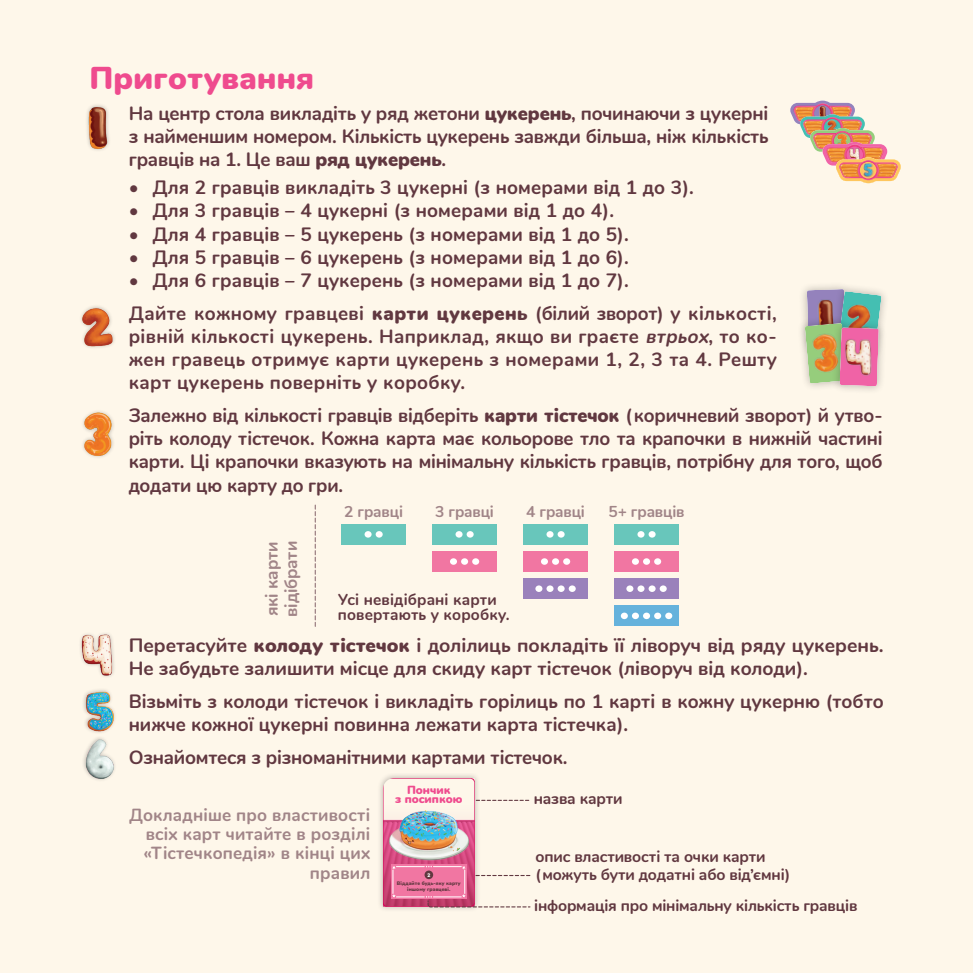
<style>
.page{position:relative;width:973px;height:973px;background:#fff}
.page>*{position:absolute;margin:0;border:0;box-sizing:border-box;transform-origin:0 0}
.t1{font:900 31.5px "Nunito";letter-spacing:.01em;color:#ef4b8e}
.COPY_paragraph{font:700 19.25px/23.1px "Nunito";color:#613840;text-align:justify}
.COPY_paragraph-2{font:700 17.5px/19.2px "Nunito";letter-spacing:.01em;color:#a18588;text-align:right}
.COPY_paragraph-3{font:700 17.5px/19.2px "Nunito";letter-spacing:-.01em;color:#a18588}
.COPY_paragraph-4{font:700 15.75px/17.5px "Nunito";letter-spacing:-.01em;color:#613840}
.COPY_paragraph-5{font:700 15.75px/15.8px "Nunito";letter-spacing:.01em;color:#613840}
.COPY_paragraph-6{font:700 15.75px "Nunito";letter-spacing:-.01em;color:#a18588}
.t2{font:900 11.72px/9.8px "Nunito";color:#ef4b8e;text-align:center}
.t3{font:700 5.6px "Volte Rounded";color:#fff}
.t4{font:900 5.08px/6.1px "Nunito";letter-spacing:.01em;color:#613840;text-align:center}
.s1{font-weight:900}
.s2{font-style:italic}
</style>
<div class="page">
<div style="left:0;top:0;width:972px;height:972px;background:#fef7ea"></div>
<div style="left:80px;top:409px;width:35px;height:49px;background:#231f20;opacity:.3"></div>
<img style="left:80px;top:411px;width:33px;height:44px">
<div style="left:78px;top:304px;width:38px;height:45px;background:#231f20;opacity:.3"></div>
<img style="left:78px;top:305px;width:35px;height:43px">
<div style="left:85px;top:103px;width:26px;height:50px;background:#231f20;opacity:.3"></div>
<img style="left:85px;top:106px;width:26px;height:44px">
<div style="left:78px;top:630px;width:38px;height:48px;background:#231f20;opacity:.3"></div>
<img style="left:78px;top:631px;width:35px;height:44px">
<div style="left:81px;top:687px;width:36px;height:47px;background:#231f20;opacity:.3"></div>
<img style="left:81px;top:687px;width:33px;height:44px">
<div style="left:81px;top:735px;width:35px;height:47px;background:#231f20;opacity:.3"></div>
<img style="left:81px;top:736px;width:33px;height:44px">
<div style="left:798px;top:281px;width:56px;height:75px;background:#231f20;opacity:.3"></div>
<div style="left:830px;top:283px;width:59px;height:77px;background:#231f20;opacity:.3"></div>
<div style="left:797px;top:315px;width:57px;height:76px;background:#231f20;opacity:.3"></div>
<div style="left:831px;top:319px;width:55px;height:75px;background:#231f20;opacity:.3"></div>
<img style="left:804px;top:289px;width:77px;height:97px">
<img style="left:839px;top:327px;width:39px;height:59px">
<div style="left:377px;top:772px;width:103px;height:140px;background:#231f20;opacity:.3"></div>
<svg style="left:383px;top:778px;width:148px;height:129px"></svg>
<div style="left:614px;top:605px;width:64px;height:21px;background:#65b2dc"></div>
<svg style="left:620px;top:612px;width:7px;height:7px"></svg>
<svg style="left:631px;top:612px;width:8px;height:7px"></svg>
<div style="left:643px;top:612px;width:7px;height:7px;background:#fff;border-radius:50%"></div>
<div style="left:654px;top:612px;width:7px;height:7px;background:#fff;border-radius:50%"></div>
<div style="left:665px;top:612px;width:7px;height:7px;background:#fff;border-radius:50%"></div>
<div style="left:614px;top:578px;width:64px;height:21px;background:#9a81bb"></div>
<div style="left:626px;top:585px;width:7px;height:7px;background:#fff;border-radius:50%"></div>
<div style="left:637px;top:585px;width:7px;height:7px;background:#fff;border-radius:50%"></div>
<div style="left:648px;top:585px;width:7px;height:7px;background:#fff;border-radius:50%"></div>
<div style="left:659px;top:585px;width:7px;height:7px;background:#fff;border-radius:50%"></div>
<div style="left:614px;top:551px;width:64px;height:21px;background:#f176a2"></div>
<div style="left:631px;top:558px;width:8px;height:6px;background:#fff;border-radius:50%"></div>
<div style="left:643px;top:558px;width:7px;height:6px;background:#fff;border-radius:50%"></div>
<div style="left:654px;top:558px;width:7px;height:6px;background:#fff;border-radius:50%"></div>
<div style="left:614px;top:524px;width:64px;height:20px;background:#68c6bb"></div>
<div style="left:637px;top:531px;width:7px;height:6px;background:#fff;border-radius:50%"></div>
<div style="left:648px;top:531px;width:7px;height:6px;background:#fff;border-radius:50%"></div>
<div style="left:523px;top:578px;width:64px;height:21px;background:#9a81bb"></div>
<div style="left:535px;top:585px;width:7px;height:7px;background:#fff;border-radius:50%"></div>
<div style="left:546px;top:585px;width:7px;height:7px;background:#fff;border-radius:50%"></div>
<div style="left:557px;top:585px;width:7px;height:7px;background:#fff;border-radius:50%"></div>
<div style="left:568px;top:585px;width:7px;height:7px;background:#fff;border-radius:50%"></div>
<div style="left:523px;top:551px;width:64px;height:21px;background:#f176a2"></div>
<div style="left:541px;top:558px;width:7px;height:6px;background:#fff;border-radius:50%"></div>
<div style="left:552px;top:558px;width:7px;height:6px;background:#fff;border-radius:50%"></div>
<div style="left:563px;top:558px;width:7px;height:6px;background:#fff;border-radius:50%"></div>
<div style="left:523px;top:524px;width:64px;height:20px;background:#68c6bb"></div>
<div style="left:546px;top:531px;width:7px;height:6px;background:#fff;border-radius:50%"></div>
<div style="left:557px;top:531px;width:7px;height:6px;background:#fff;border-radius:50%"></div>
<div style="left:432px;top:551px;width:65px;height:21px;background:#f176a2"></div>
<div style="left:450px;top:558px;width:7px;height:6px;background:#fff;border-radius:50%"></div>
<div style="left:461px;top:558px;width:7px;height:6px;background:#fff;border-radius:50%"></div>
<div style="left:472px;top:558px;width:7px;height:6px;background:#fff;border-radius:50%"></div>
<div style="left:432px;top:524px;width:65px;height:20px;background:#68c6bb"></div>
<div style="left:455px;top:531px;width:7px;height:6px;background:#fff;border-radius:50%"></div>
<div style="left:466px;top:531px;width:7px;height:6px;background:#fff;border-radius:50%"></div>
<div style="left:341px;top:524px;width:65px;height:20px;background:#68c6bb"></div>
<div style="left:364px;top:531px;width:7px;height:6px;background:#fff;border-radius:50%"></div>
<div style="left:375px;top:531px;width:7px;height:6px;background:#fff;border-radius:50%"></div>
<svg style="left:314px;top:505px;width:2px;height:121px"></svg>
<img style="left:790px;top:101px;width:110px;height:82px">
<img style="left:838px;top:160px;width:60px;height:20px">
<div style="left:859px;top:162px;width:17px;height:16px;background:#ed4b81;border-radius:50%"></div>
<img style="left:860px;top:162px;width:16px;height:16px">
<p class="t1" style="left:89px;top:55px;width:226px">Приготування</p>
<p class="COPY_paragraph" style="left:129px;top:101px;width:641px">На центр стола викладіть у ряд жетони <span class="s1">цукерень</span>, починаючи з цукерні з найменшим номером. Кількість цукерень завжди більша, ніж кількість гравців на 1. Це ваш <span class="s1">ряд цукерень</span>.</p>
<p class="COPY_paragraph" style="left:129px;top:175px;width:566px">• Для 2 гравців викладіть 3 цукерні (з номерами від 1 до 3).</p>
<p class="COPY_paragraph" style="left:129px;top:198px;width:486px">• Для 3 гравців – 4 цукерні (з номерами від 1 до 4).</p>
<p class="COPY_paragraph" style="left:129px;top:221px;width:501px">• Для 4 гравців – 5 цукерень (з номерами від 1 до 5).</p>
<p class="COPY_paragraph" style="left:129px;top:244px;width:501px">• Для 5 гравців – 6 цукерень (з номерами від 1 до 6).</p>
<p class="COPY_paragraph" style="left:129px;top:267px;width:501px">• Для 6 гравців – 7 цукерень (з номерами від 1 до 7).</p>
<p class="COPY_paragraph" style="left:129px;top:300px;width:649px">Дайте кожному гравцеві <span class="s1">карти цукерень</span> (білий зворот) у кількості, рівній кількості цукерень. Наприклад, якщо ви граєте <span class="s2">втрьох</span>, то ко&shy;жен гравець отримує карти цукерень з номерами 1, 2, 3 та 4. Решту карт цукерень поверніть у коробку.</p>
<p class="COPY_paragraph" style="left:129px;top:403px;width:755px">Залежно від кількості гравців відберіть <span class="s1">карти тістечок</span> (коричневий зворот) й утво&shy;ріть колоду тістечок. Кожна карта має кольорове тло та крапочки в нижній частині карти. Ці крапочки вказують на мінімальну кількість гравців, потрібну для того, щоб додати цю карту до гри.</p>
<p class="COPY_paragraph-3" style="left:261px;top:616px;width:77px;rotate:-90deg">які карти відібрати</p>
<p class="COPY_paragraph-6" style="left:344px;top:500px;width:60px">2 гравці</p>
<p class="COPY_paragraph-6" style="left:435px;top:500px;width:60px">3 гравці</p>
<p class="COPY_paragraph-6" style="left:526px;top:500px;width:60px">4 гравці</p>
<p class="COPY_paragraph-6" style="left:608px;top:500px;width:78px">5+ гравців</p>
<p class="COPY_paragraph-5" style="left:338px;top:590px;width:173px">Усі невідібрані карти повертають у коробку.</p>
<p class="COPY_paragraph" style="left:129px;top:632px;width:756px">Перетасуйте <span class="s1">колоду тістечок</span> і долілиць покладіть її ліворуч від ряду цукерень.<br>Не забудьте залишити місце для скиду карт тістечок (ліворуч від колоди).</p>
<p class="COPY_paragraph" style="left:129px;top:688px;width:756px">Візьміть з колоди тістечок і викладіть горілиць по 1 карті в кожну цукерню (тобто нижче кожної цукерні повинна лежати карта тістечка).</p>
<p class="COPY_paragraph" style="left:129px;top:744px;width:440px">Ознайомтеся з різноманітними картами тістечок.</p>
<p class="COPY_paragraph-2" style="left:129px;top:803px;width:243px">Докладніше про властивості всіх карт читайте в розділі «Тістечкопедія» в кінці цих правил</p>
<p class="t2" style="left:395px;top:783px;width:69px">Пончик<br>з посипкою</p>
<p class="t3" style="left:427px;top:871px;width:4px">2</p>
<p class="t4" style="left:397px;top:879px;width:65px">Віддайте будь-яку карту іншому гравцеві.</p>
<p class="COPY_paragraph-4" style="left:533px;top:788px;width:90px">назва карти</p>
<p class="COPY_paragraph-4" style="left:535px;top:846px;width:256px">опис властивості та очки карти (можуть бути додатні або від’ємні)</p>
<p class="COPY_paragraph-4" style="left:534px;top:895px;width:325px">інформація про мінімальну кількість гравців</p>
</div>
